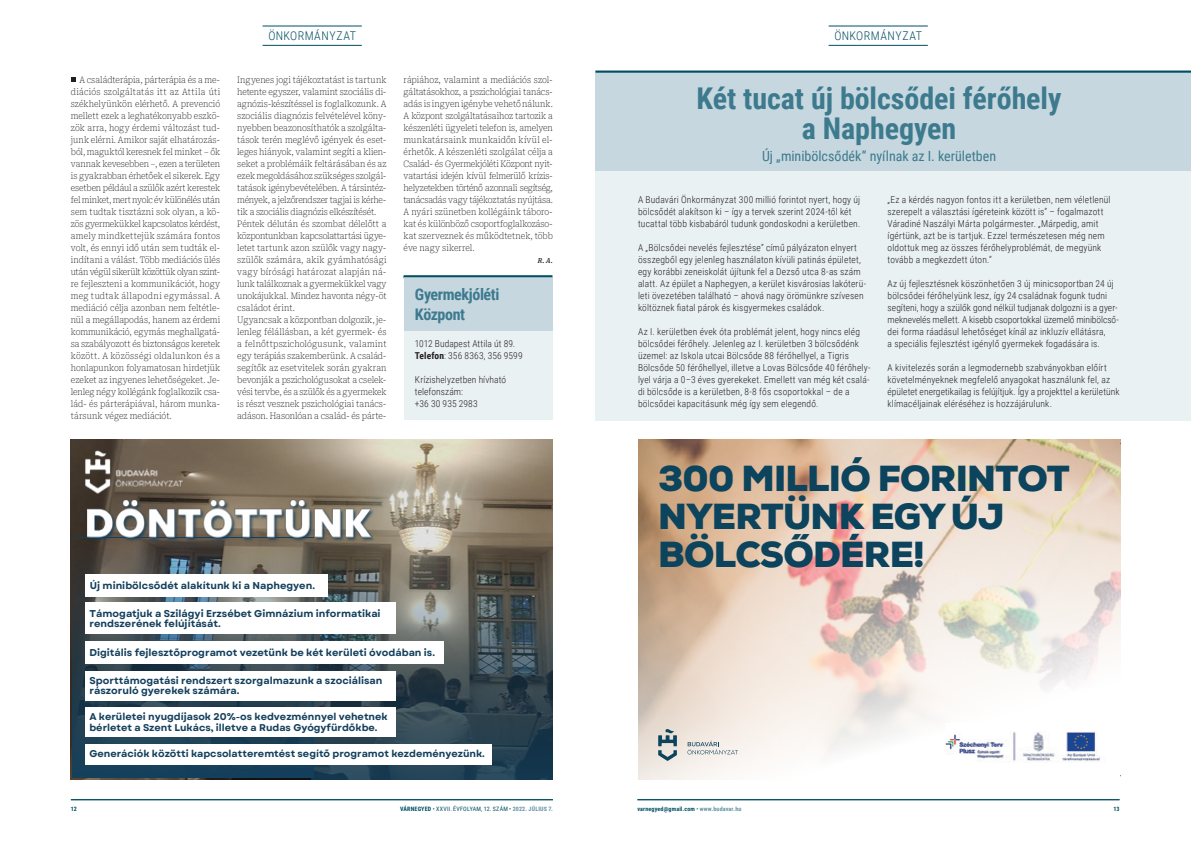
<style>
.page{position:relative;width:1191px;height:842px;background:#fff}
.page>*{position:absolute;margin:0;border:0;box-sizing:border-box;transform-origin:0 0}
.t1{font:900 36.1px/38.1px "Nexa";letter-spacing:-.02em;color:#0c435d}
.t2{font:700 30px/30px "Roboto Condensed";color:#3d7a8e;text-align:center}
.t3{font:700 16px/20px "Roboto Condensed";letter-spacing:-.025em;color:#3d7a8e}
.t4{font:14px "Roboto Condensed";color:#3d7a8e}
.t5{font:300 12px "Roboto Condensed";letter-spacing:.035em;color:#004e62}
.t6{font:700 9.9px/10.5px "Garet";color:#14405d}
.t7{font:700 9.8px/10.5px "Garet";color:#14405d}
.t8{font:300 9.5px/12px "Roboto Condensed";letter-spacing:.015em;color:#231f20}
.t9{font:100 9px/12px "Roboto Serif Condensed";letter-spacing:-.005em;color:#231f20}
.t10{font:italic 500 7px "Roboto Serif Condensed";color:#231f20}
.t11{font:6px "Roboto Condensed";letter-spacing:.04em;color:#004e62}
.t12{font:700 6px "Roboto Condensed";letter-spacing:.025em;color:#004e62}
.s1{font-weight:700}
.s2{font-weight:700;color:#6391a3}
.s3{font-weight:400;color:#07667a}
.s4{color:#6391a3}
</style>
<div class="page">
<hr style="left:71px;top:799px;width:482px;height:1px;background:#004e62">
<hr style="left:637px;top:799px;width:482px;height:1px;background:#004e62">
<hr style="left:828px;top:45px;width:100px;height:1px;background:#004e62">
<hr style="left:828px;top:26px;width:100px;height:1px;background:#004e62">
<svg style="left:71px;top:78px;width:4px;height:4px"></svg>
<img style="left:71px;top:439px;width:482px;height:340px">
<svg style="left:72px;top:537px;width:240px;height:241px;background:#3c4f5a"></svg>
<svg style="left:312px;top:549px;width:240px;height:230px;background:#475256"></svg>
<div style="left:85px;top:574px;width:243px;height:23px;background:#fff"></div>
<img style="left:78px;top:439px;width:123px;height:83px">
<img style="left:83px;top:493px;width:295px;height:64px">
<div style="left:85px;top:602px;width:311px;height:32px;background:#fff"></div>
<div style="left:85px;top:641px;width:359px;height:22px;background:#fff"></div>
<div style="left:85px;top:671px;width:311px;height:30px;background:#fff"></div>
<div style="left:85px;top:707px;width:311px;height:30px;background:#fff"></div>
<div style="left:85px;top:744px;width:407px;height:21px;background:#fff"></div>
<hr style="left:262px;top:45px;width:100px;height:1px;background:#004e62">
<hr style="left:262px;top:26px;width:100px;height:1px;background:#004e62">
<div style="left:403px;top:276px;width:149px;height:144px;background:#eaf1f3"></div>
<div style="left:403px;top:276px;width:149px;height:54px;background:#c6d7df"></div>
<hr style="left:403px;top:275px;width:149px;height:2px;background:#004e62">
<div style="left:595px;top:71px;width:596px;height:350px;background:#eaf1f3"></div>
<div style="left:595px;top:71px;width:596px;height:100px;background:#c6d7df"></div>
<hr style="left:595px;top:71px;width:596px;height:2px;background:#004e62">
<svg style="left:638px;top:439px;width:482px;height:341px"></svg>
<img style="left:946px;top:724px;width:159px;height:41px">
<svg style="left:658px;top:729px;width:19px;height:32px"></svg>
<svg style="left:687px;top:741px;width:51px;height:13px"></svg>
<svg style="left:638px;top:439px;width:6px;height:5px"></svg>
<svg style="left:638px;top:775px;width:6px;height:5px"></svg>
<svg style="left:1114px;top:439px;width:7px;height:5px"></svg>
<svg style="left:1114px;top:775px;width:7px;height:5px"></svg>
<h3 class="t5" style="left:268px;top:27px;width:89px">ÖNKORMÁNYZAT</h3>
<p class="t9" style="left:71px;top:73px;width:151px;text-align:justify;text-indent:9px">A családterápia, párterápia és a me&shy;diációs szolgáltatás itt az Attila úti székhelyünkön elérhető. A prevenció mellett ezek a leghatékonyabb eszkö&shy;zök arra, hogy érdemi változást tud&shy;junk elérni. Amikor saját elhatározás&shy;ból, maguktól keresnek fel minket – ők vannak kevesebben –, ezen a területen is gyakrabban érhetőek el sikerek. Egy esetben például a szülők azért kerestek fel minket, mert nyolc év különélés után sem tudtak tisztázni sok olyan, a kö&shy;zös gyermekükkel kapcsolatos kérdést, amely mindkettejük számára fontos volt, és ennyi idő után sem tudták el&shy;indítani a válást. Több mediációs ülés után végül sikerült közöttük olyan szint&shy;re fejleszteni a kommunikációt, hogy meg tudtak állapodni egymással. A mediáció célja azonban nem feltétle&shy;nül a megállapodás, hanem az érdemi kommunikáció, egymás meghallgatá&shy;sa szabályozott és biztonságos keretek között. A közösségi oldalunkon és a honlapunkon folyamatosan hirdetjük ezeket az ingyenes lehetőségeket. Je&shy;lenleg négy kollégánk foglalkozik csa&shy;lád- és párterápiával, három munka&shy;társunk végez mediációt.</p>
<p class="t9" style="left:237px;top:73px;width:151px">Ingyenes jogi tájékoztatást is tartunk hetente egyszer, valamint szociális di&shy;agnózis-készítéssel is foglalkozunk. A szociális diagnózis felvételével kön - nyebben beazonosíthatók a szolgálta&shy;tások terén meglévő igények és eset&shy;leges hiányok, valamint segíti a klien&shy;seket a problémáik feltárásában és az ezek megoldásához szükséges szolgál&shy;tatások igénybevételében. A társintéz&shy;mények, a jelzőrendszer tagjai is kérhe&shy;tik a szociális diagnózis elkészítését.<br>Péntek délután és szombat délelőtt a központunkban kapcsolattartási ügye&shy;letet tartunk azon szülők vagy nagy&shy;szülők számára, akik gyámhatósági vagy bírósági határozat alapján ná&shy;lunk találkoznak a gyermekükkel vagy unokájukkal. Mindez havonta négy-öt családot érint.<br>Ugyancsak a központban dolgozik, je&shy;lenleg félállásban, a két gyermek- és a felnőttpszichológusunk, valamint egy terápiás szakemberünk. A család&shy;segítők az esetvitelek során gyakran bevonják a pszichológusokat a cselek&shy;vési tervbe, és a szülők és a gyermekek is részt vesznek pszichológiai tanács&shy;adáson. Hasonlóan a család- és párte-</p>
<p class="t9" style="left:403px;top:73px;width:151px">rápiához, valamint a mediációs szol&shy;gáltatásokhoz, a pszichológiai tanács&shy;adás is ingyen igénybe vehető nálunk.<br>A központ szolgáltatásaihoz tartozik a készenléti ügyeleti telefon is, amelyen munkatársaink munkaidőn kívül el&shy;érhetők. A készenléti szolgálat célja a Család- és Gyermekjóléti Központ nyit&shy;vatartási idején kívül felmerülő krízis&shy;helyzetekben történő azonnali segítség, tanácsadás vagy tájékoztatás nyújtása.<br>A nyári szünetben kollégáink táboro&shy;kat és különböző csoportfoglalkozáso&shy;kat szerveznek és működtetnek, több éve nagy sikerrel.</p>
<p class="t10" style="left:538px;top:255px;width:17px">R. A.</p>
<h3 class="t3" style="left:415px;top:284px;width:86px">Gyermekjóléti<br>Központ</h3>
<p class="t8" style="left:415px;top:337px;width:109px">1012 Budapest Attila út 89.<br><span class="s1">Telefon</span>: 356 8363, 356 9599</p>
<p class="t8" style="left:415px;top:373px;width:93px">Krízishelyzetben hívható telefonszám:<br>+36 30 935 2983</p>
<p class="t6" style="left:90px;top:580px;width:227px">Új minibölcsődét alakítunk ki a Naphegyen.</p>
<p class="t6" style="left:90px;top:608px;width:292px">Támogatjuk a Szilágyi Erzsébet Gimnázium informatikai rendszerének felújítását.</p>
<p class="t6" style="left:89px;top:647px;width:347px">Digitális fejlesztőprogramot vezetünk be két kerületi óvodában is.</p>
<p class="t6" style="left:90px;top:675px;width:294px">Sporttámogatási rendszert szorgalmazunk a szociálisan rászoruló gyerekek számára.</p>
<p class="t7" style="left:89px;top:712px;width:300px">A kerületei nyugdíjasok 20%-os kedvezménnyel vehetnek bérletet a Szent Lukács, illetve a Rudas Gyógyfürdőkbe.</p>
<p class="t7" style="left:89px;top:748px;width:397px">Generációk közötti kapcsolatteremtést segítő programot kezdeményezünk.</p>
<h3 class="t5" style="left:834px;top:27px;width:89px">ÖNKORMÁNYZAT</h3>
<h2 class="t2" style="left:696px;top:82px;width:366px">Két tucat új bölcsődei férőhely a Naphegyen</h2>
<h3 class="t4" style="left:762px;top:147px;width:236px">Új „minibölcsődék” nyílnak az I. kerületben</h3>
<p class="t8" style="left:638px;top:193px;width:224px">A Budavári Önkormányzat 300 millió forintot nyert, hogy új bölcsődét alakítson ki – így a tervek szerint 2024-től két tucattal több kisbabáról tudunk gondoskodni a kerületben.</p>
<p class="t8" style="left:638px;top:241px;width:230px">A „Bölcsődei nevelés fejlesztése” című pályázaton elnyert összegből egy jelenleg használaton kívüli patinás épületet, egy korábbi zeneiskolát újítunk fel a Dezső utca 8-as szám alatt. Az épület a Naphegyen, a kerület kisvárosias lakóterü&shy;leti övezetében található – ahová nagy örömünkre szívesen költöznek fiatal párok és kisgyermekes családok.</p>
<p class="t8" style="left:638px;top:325px;width:234px">Az I. kerületben évek óta problémát jelent, hogy nincs elég bölcsődei férőhely. Jelenleg az I. kerületben 3 bölcsődénk üzemel: az Iskola utcai Bölcsőde 88 férőhellyel, a Tigris Bölcsőde 50 férőhellyel, illetve a Lovas Bölcsőde 40 férőhel - lyel várja a 0–3 éves gyerekeket. Emellett van még két csalá&shy;di bölcsőde is a kerületben, 8-8 fős csoportokkal – de a bölcsődei kapacitásunk még így sem elegendő.</p>
<p class="t8" style="left:887px;top:193px;width:224px">„Ez a kérdés nagyon fontos itt a kerületben, nem véletlenül szerepelt a választási ígéreteink között is” – fogalmazott Váradiné Naszályi Márta polgármester. „Márpedig, amit ígértünk, azt be is tartjuk. Ezzel természetesen még nem oldottuk meg az összes férőhelyproblémát, de megyünk tovább a megkezdett úton.”</p>
<p class="t8" style="left:887px;top:277px;width:233px">Az új fejlesztésnek köszönhetően 3 új minicsoportban 24 új bölcsődei férőhelyünk lesz, így 24 családnak fogunk tudni segíteni, hogy a szülők gond nélkül tudjanak dolgozni is a gyer&shy;meknevelés mellett. A kisebb csoportokkal üzemelő minibölcső&shy;dei forma ráadásul lehetőséget kínál az inkluzív ellátásra,<br>a speciális fejlesztést igénylő gyermekek fogadására is.</p>
<p class="t8" style="left:887px;top:361px;width:233px">A kivitelezés során a legmodernebb szabványokban előírt követelményeknek megfelelő anyagokat használunk fel, az épületet energetikailag is felújítjuk. Így a projekttel a kerületünk klímacéljainak eléréséhez is hozzájárulunk.</p>
<h1 class="t1" style="left:658px;top:460px;width:413px">300 MILLIÓ FORINTOT<br>NYERTÜNK EGY ÚJ<br>BÖLCSŐDÉRE!</h1>
<p class="t12" style="left:71px;top:805px;width:7px">12</p>
<p class="t11" style="left:400px;top:805px;width:154px"><span class="s1">VÁRNEGYED</span> • XXVII. ÉVFOLYAM, 12. SZÁM • <span class="s2">2022. JÚLIUS 7.</span></p>
<p class="t12" style="left:637px;top:805px;width:105px">varnegyed@gmail.com <span class="s3">•</span> <span class="s4">www.budavar.hu</span></p>
<p class="t12" style="left:1113px;top:805px;width:7px">13</p>
</div>
